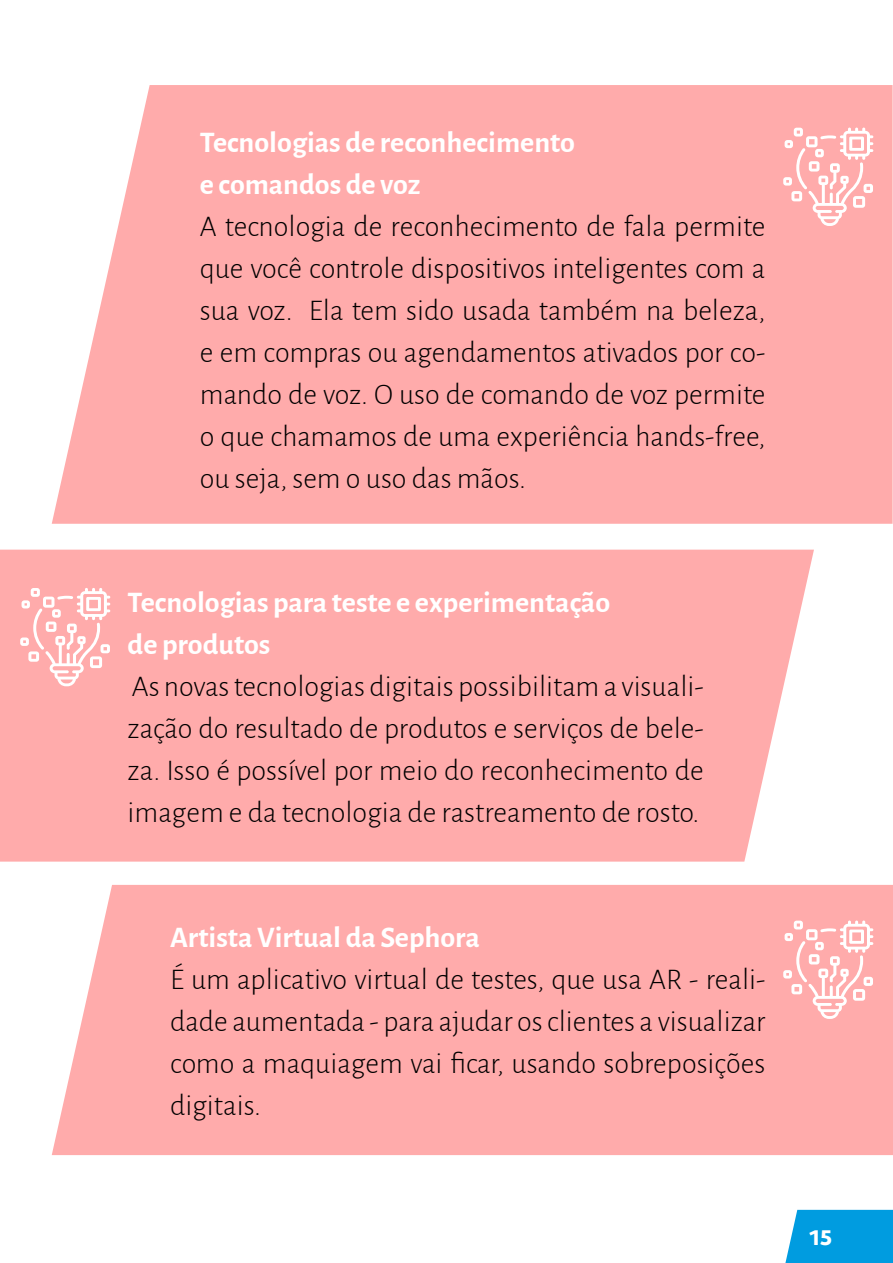
<style>
.page{position:relative;width:893px;height:1263px;background:#fff}
.page>*{position:absolute;margin:0;border:0;box-sizing:border-box;transform-origin:0 0}
.t1{font:300 30px/42px "Alegreya Sans";color:#000;text-align:justify}
.t2{font:700 30px/42px "Alegreya Sans";color:#fff}
.t3{font:900 21px "Campuni";color:#fff}
</style>
<div class="page">
<div style="left:52px;top:885px;width:841px;height:270px;background:#ffabab"></div>
<div style="left:785px;top:1210px;width:108px;height:53px;background:#009ce0"></div>
<div style="left:0;top:550px;width:814px;height:312px;background:#ffabab"></div>
<div style="left:52px;top:85px;width:841px;height:439px;background:#ffabab"></div>
<svg style="left:20px;top:588px;width:90px;height:98px"></svg>
<svg style="left:783px;top:920px;width:90px;height:99px"></svg>
<svg style="left:783px;top:128px;width:90px;height:98px"></svg>
<p class="t2" style="left:200px;top:119px;width:377px">Tecnologias de reconhecimento e comandos de voz</p>
<p class="t1" style="left:200px;top:204px;width:567px">A tecnologia de reconhecimento de fala permite que você controle dispositivos inteligentes com a sua voz. Ela tem sido usada também na beleza, e em compras ou agendamentos ativados por co&shy;mando de voz. O uso de comando de voz permite o que chamamos de uma experiência hands-free, ou seja, sem o uso das mãos.</p>
<p class="t2" style="left:128px;top:579px;width:484px">Tecnologias para teste e experimentação de produtos</p>
<p class="t1" style="left:128px;top:664px;width:578px">As novas tecnologias digitais possibilitam a visuali&shy;zação do resultado de produtos e serviços de bele&shy;za. Isso é possível por meio do reconhecimento de imagem e da tecnologia de rastreamento de rosto.</p>
<p class="t2" style="left:170px;top:914px;width:311px">Artista Virtual da Sephora</p>
<p class="t1" style="left:170px;top:957px;width:597px">É um aplicativo virtual de testes, que usa AR - reali&shy;dade aumentada - para ajudar os clientes a visualizar como a maquiagem vai ficar, usando sobreposições digitais.</p>
<p class="t3" style="left:809px;top:1223px;width:25px">15</p>
</div>
